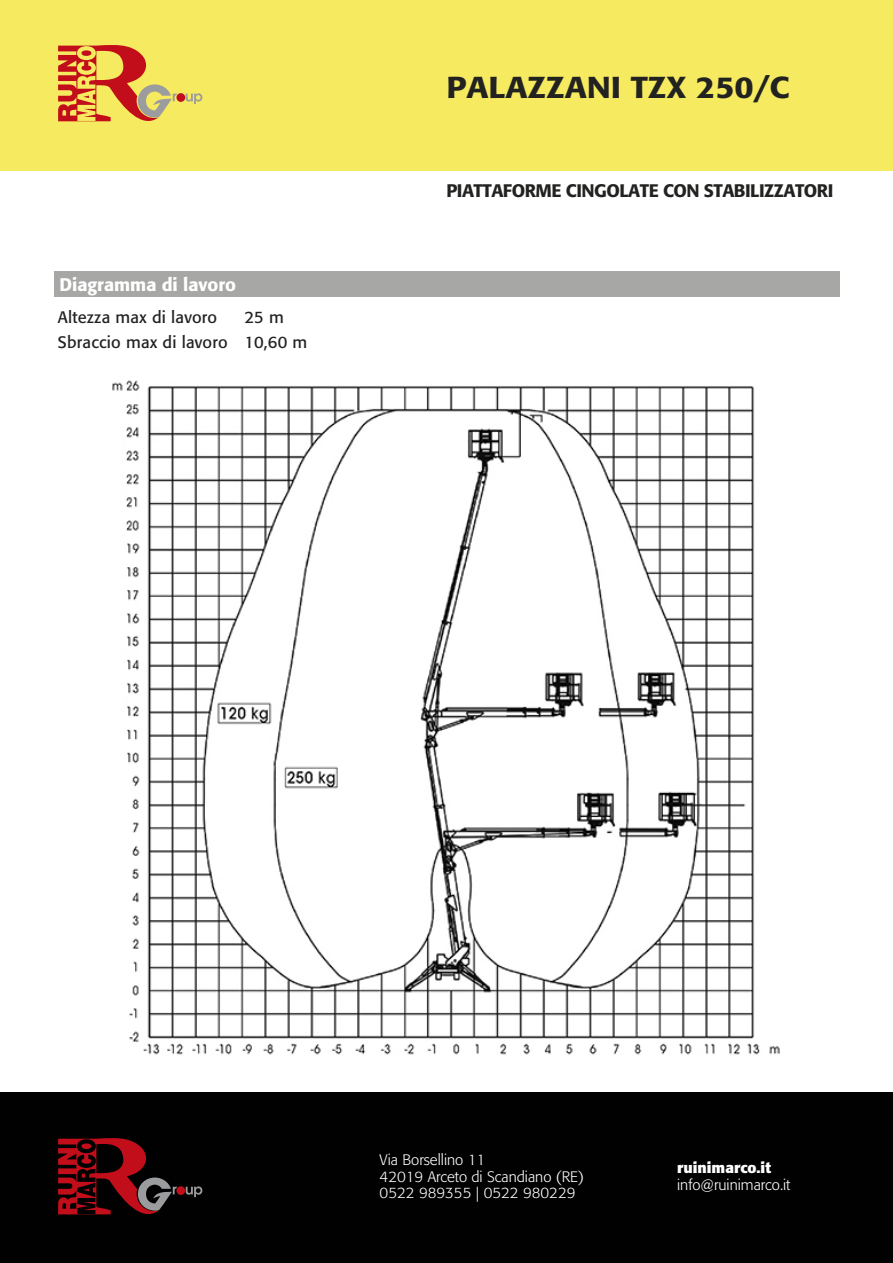
<style>
.page{position:relative;width:893px;height:1263px;background:#fff}
.page>*{position:absolute;margin:0;border:0;box-sizing:border-box;transform-origin:0 0}
.t1{font:500 30px "Formata";color:#222221;scale:1.1 1}
.t2{font:500 18px "Formata";letter-spacing:-.025em;color:#222221}
.t3{font:500 18px "Formata";color:#fff}
.t4{font:16.5px/25.5px "Formata";letter-spacing:.01em;color:#222221}
.t5{font:300 15px/16.5px "Formata";color:#fff}
.t6{font:700 15px "Formata";color:#fff}
</style>
<div class="page">
<div style="left:54px;top:271px;width:785px;height:26px;background:#a7a7a6"></div>
<div style="left:0;top:0;width:893px;height:170px;background:#f6ea60"></div>
<div style="left:0;top:1093px;width:893px;height:170px;background:#010101"></div>
<svg style="left:186px;top:93px;width:16px;height:11px"></svg>
<div style="left:176px;top:93px;width:9px;height:9px;background:#c10e1a;border-radius:50%"></div>
<svg style="left:58px;top:45px;width:119px;height:77px"></svg>
<svg style="left:186px;top:1186px;width:16px;height:11px"></svg>
<div style="left:176px;top:1186px;width:9px;height:9px;background:#c10e1a;border-radius:50%"></div>
<svg style="left:58px;top:1138px;width:119px;height:77px"></svg>
<img style="left:112px;top:380px;width:668px;height:675px">
<p class="t3" style="left:59px;top:274px;width:178px">Diagramma di lavoro</p>
<p class="t4" style="left:58px;top:304px;width:161px">Altezza max di lavoro</p>
<p class="t4" style="left:58px;top:304px;width:251px;text-indent:186px">25 m<br>Sbraccio max di lavoro 10,60 m</p>
<h1 class="t1" style="left:446px;top:68px;width:313px">PALAZZANI TZX 250/C</h1>
<p class="t2" style="left:446px;top:179px;width:388px">PIATTAFORME CINGOLATE CON STABILIZZATORI</p>
<p class="t5" style="left:380px;top:1152px;width:206px">Via Borsellino 11<br>42019 Arceto di Scandiano (RE)<br>0522 989355 | 0522 980229</p>
<p class="t6" style="left:677px;top:1158px;width:95px">ruinimarco.it</p>
<p class="t5" style="left:677px;top:1176px;width:115px">info@ruinimarco.it</p>
</div>
